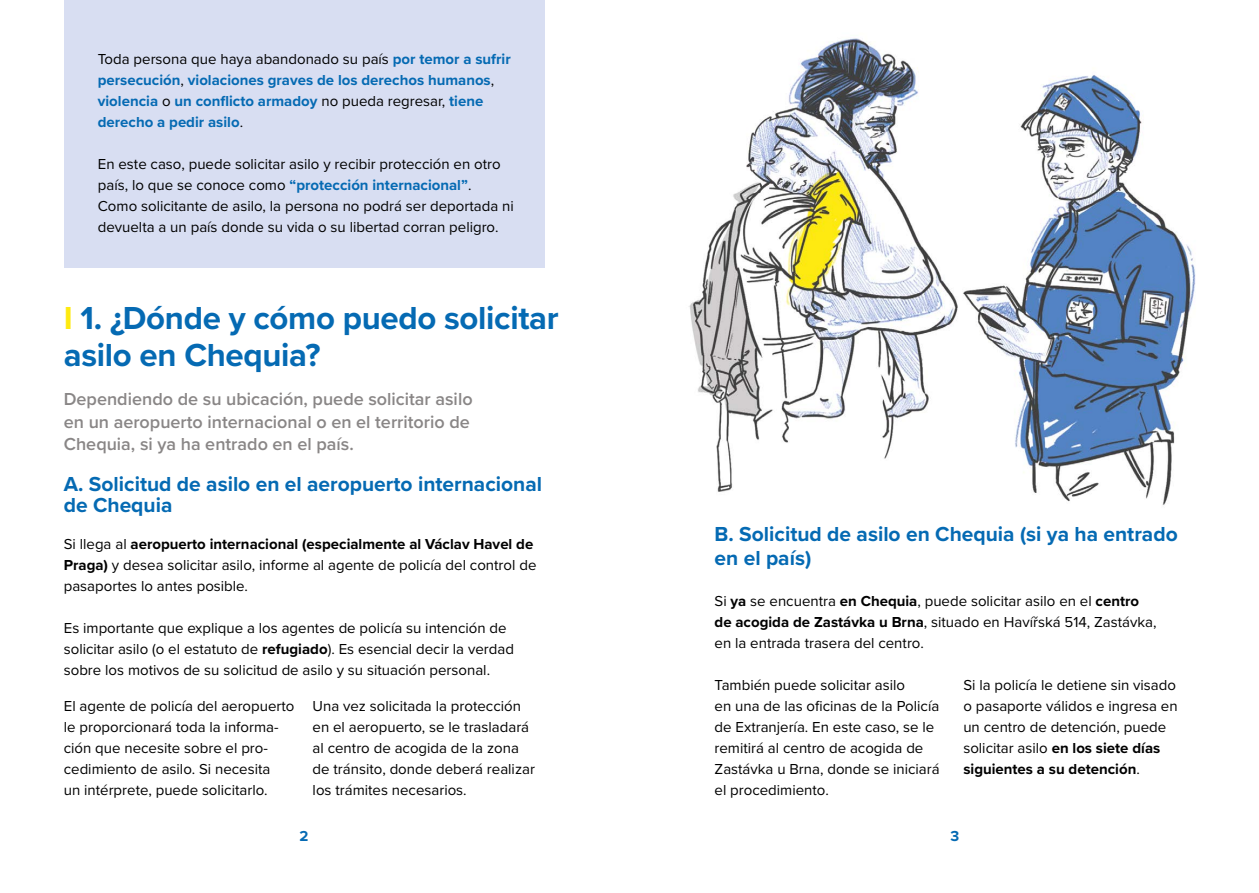
<style>
.page{position:relative;width:1259px;height:893px;background:#fff}
.page>*{position:absolute;margin:0;border:0;box-sizing:border-box;transform-origin:0 0}
.t1{font:700 33px/37.5px "Proxima Nova";letter-spacing:-.01em;color:#056ab3}
.t2{font:700 21px/24px "Proxima Nova";color:#056ab3}
.t3{font:600 18px/22.5px "Proxima Nova";color:#898686}
.t4{font:15px/21px "Proxima Nova";color:#000}
.t5{font:700 15px/21px "Proxima Nova";color:#056ab3}
.s1{font-weight:400;color:#000}
.s2{font-weight:700;color:#056ab3}
.s3{color:#feea0f}
.s4{font-weight:700}
</style>
<div class="page">
<img style="left:689px;top:38px;width:507px;height:467px">
<div style="left:64px;top:0;width:480px;height:268px;background:#d8def2"></div>
<p class="t5" style="left:98px;top:48px;width:414px"><span class="s1">Toda persona que haya abandonado su país</span> por temor a sufrir persecución<span class="s1">,</span> violaciones graves de los derechos humanos<span class="s1">, </span>violencia <span class="s1">o</span> un conflicto armadoy <span class="s1">no pueda regresar,</span> tiene derecho a pedir asilo<span class="s1">.</span></p>
<p class="t4" style="left:98px;top:153px;width:417px">En este caso, puede solicitar asilo y recibir protección en otro país, lo que se conoce como <span class="s2">“protección internacional”</span>.<br>Como solicitante de asilo, la persona no podrá ser deportada ni devuelta a un país donde su vida o su libertad corran peligro.</p>
<h1 class="t1" style="left:64px;top:298px;width:496px"><span class="s3">I</span> 1. ¿Dónde y cómo puedo solicitar asilo en Chequia?</h1>
<p class="t3" style="left:64px;top:387px;width:410px">Dependiendo de su ubicación, puede solicitar asilo en un aeropuerto internacional o en el territorio de<br>Chequia, si ya ha entrado en el país.</p>
<h2 class="t2" style="left:64px;top:473px;width:480px;line-height:21px">A. Solicitud de asilo en el aeropuerto internacional de Chequia</h2>
<p class="t4" style="left:64px;top:532px;width:474px">Si llega al <span class="s4">aeropuerto internacional (especialmente al Václav Havel de<br>Praga)</span> y desea solicitar asilo, informe al agente de policía del control de pasaportes lo antes posible.</p>
<p class="t4" style="left:64px;top:616px;width:452px">Es importante que explique a los agentes de policía su intención de solicitar asilo (o el estatuto de <span class="s4">refugiado</span>). Es esencial decir la verdad sobre los motivos de su solicitud de asilo y su situación personal.</p>
<p class="t4" style="left:64px;top:695px;width:232px">El agente de policía del aeropuerto le proporcionará toda la informa&shy;ción que necesite sobre el pro&shy;cedimiento de asilo. Si necesita<br>un intérprete, puede solicitarlo.</p>
<p class="t4" style="left:313px;top:695px;width:224px">Una vez solicitada la protección en el aeropuerto, se le trasladará al centro de acogida de la zona de tránsito, donde deberá realizar los trámites necesarios.</p>
<h2 class="t2" style="left:714px;top:521px;width:465px">B. Solicitud de asilo en Chequia (si ya ha entrado en el país)</h2>
<p class="t4" style="left:714px;top:590px;width:443px">Si <span class="s4">ya</span> se encuentra <span class="s4">en Chequia</span>, puede solicitar asilo en el <span class="s4">centro de acogida de Zastávka u Brna</span>, situado en Havířská 514, Zastávka, en la entrada trasera del centro.</p>
<p class="t4" style="left:714px;top:674px;width:227px">También puede solicitar asilo<br>en una de las oficinas de la Policía de Extranjería. En este caso, se le remitirá al centro de acogida de<br>Zastávka u Brna, donde se iniciará el procedimiento.</p>
<p class="t4" style="left:963px;top:674px;width:216px">Si la policía le detiene sin visado o pasaporte válidos e ingresa en un centro de detención, puede solicitar asilo <span class="s4">en los siete días siguientes a su detención</span>.</p>
<p class="t5" style="left:300px;top:825px;width:10px">2</p>
<p class="t5" style="left:950px;top:825px;width:10px">3</p>
</div>
